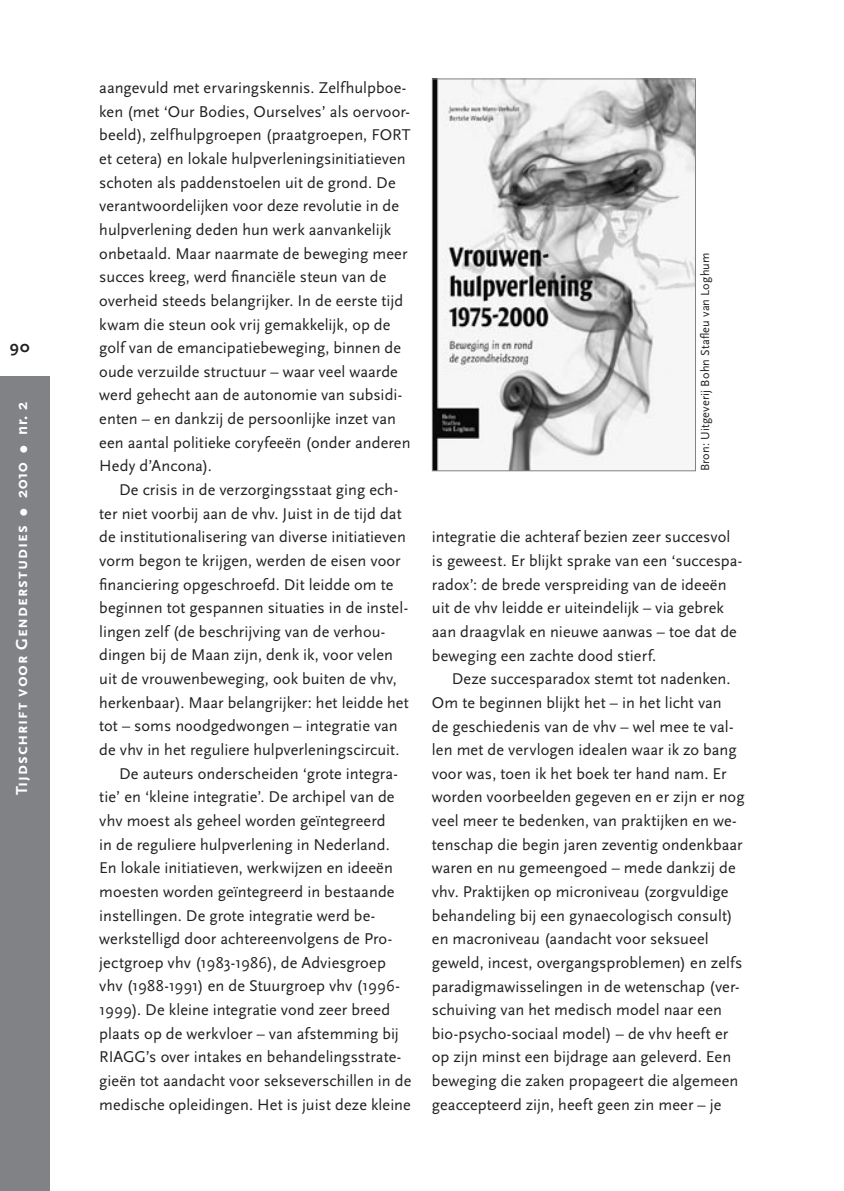
<style>
.page{position:relative;width:844px;height:1191px;background:#fff}
.page>*{position:absolute;margin:0;border:0;box-sizing:border-box;transform-origin:0 0}
.t1{font:700 16.62px "Scala Sans Caps";letter-spacing:.05em;color:#fff}
.t2{font:700 16.62px "Scala Sans";color:#231f20}
.t3{font:16.28px/23.6px "Scala Sans";letter-spacing:.005em;color:#231f20}
.t4{font:12.25px "Scala Sans LF";letter-spacing:.015em;color:#231f20}
.s1{font-family:"Scala Sans"}
</style>
<div class="page">
<div style="left:0;top:377px;width:50px;height:814px;background:#808285"></div>
<img style="left:434px;top:80px;width:259px;height:389px">
<div style="left:432px;top:78px;width:263px;height:393px;border:1px solid #808285"></div>
<p class="t2" style="left:10px;top:337px;width:21px">90</p>
<p class="t1" style="left:12px;top:795px;width:395px;rotate:-90deg">Tijdschrift voor Genderstudies ● <span class="s1">2010</span> ● <span class="s1">nr. 2</span></p>
<p class="t3" style="left:99px;top:76px;width:313px">aangevuld met ervaringskennis. Zelfhulpboe&shy;ken (met ‘Our Bodies, Ourselves’ als oervoor&shy;beeld), zelfhulpgroepen (praatgroepen, FORT et cetera) en lokale hulpverleningsinitiatieven schoten als paddenstoelen uit de grond. De verantwoordelijken voor deze revolutie in de hulpverlening deden hun werk aanvankelijk onbetaald. Maar naarmate de beweging meer succes kreeg, werd financiële steun van de overheid steeds belangrijker. In de eerste tijd kwam die steun ook vrij gemakkelijk, op de golf van de emancipatiebeweging, binnen de oude verzuilde structuur – waar veel waarde werd gehecht aan de autonomie van subsidi&shy;ënten – en dankzij de persoonlijke inzet van een aantal politieke coryfeeën (onder anderen Hedy d’Ancona).</p>
<p class="t3" style="left:119px;top:478px;width:280px">De crisis in de verzorgingsstaat ging ech-</p>
<p class="t3" style="left:99px;top:502px;width:304px">ter niet voorbij aan de vhv. Juist in de tijd dat</p>
<p class="t3" style="left:99px;top:525px;width:308px">de institutionalisering van diverse initiatieven</p>
<p class="t3" style="left:99px;top:549px;width:303px">vorm begon te krijgen, werden de eisen voor</p>
<p class="t3" style="left:99px;top:573px;width:295px">financiering opgeschroefd. Dit leidde om te</p>
<p class="t3" style="left:99px;top:596px;width:310px">beginnen tot gespannen situaties in de instel-</p>
<p class="t3" style="left:99px;top:620px;width:287px">lingen zelf (de beschrijving van de verhou-</p>
<p class="t3" style="left:99px;top:643px;width:295px">dingen bij de Maan zijn, denk ik, voor velen</p>
<p class="t3" style="left:99px;top:667px;width:299px">uit de vrouwenbeweging, ook buiten de vhv,</p>
<p class="t3" style="left:99px;top:691px;width:311px">herkenbaar). Maar belangrijker: het leidde het</p>
<p class="t3" style="left:99px;top:714px;width:300px">tot – soms noodgedwongen – integratie van</p>
<p class="t3" style="left:99px;top:738px;width:302px">de vhv in het reguliere hulpverleningscircuit.</p>
<p class="t3" style="left:119px;top:762px;width:280px">De auteurs onderscheiden ‘grote integra-</p>
<p class="t3" style="left:99px;top:785px;width:297px">tie’ en ‘kleine integratie’. De archipel van de</p>
<p class="t3" style="left:99px;top:809px;width:288px">vhv moest als geheel worden geïntegreerd</p>
<p class="t3" style="left:99px;top:832px;width:292px">in de reguliere hulpverlening in Nederland.</p>
<p class="t3" style="left:99px;top:856px;width:295px">En lokale initiatieven, werkwijzen en ideeën</p>
<p class="t3" style="left:99px;top:880px;width:297px">moesten worden geïntegreerd in bestaande</p>
<p class="t3" style="left:99px;top:903px;width:277px">instellingen. De grote integratie werd be-</p>
<p class="t3" style="left:99px;top:927px;width:294px">werkstelligd door achtereenvolgens de Pro-</p>
<p class="t3" style="left:99px;top:951px;width:288px">jectgroep vhv (1983-1986), de Adviesgroep</p>
<p class="t3" style="left:99px;top:974px;width:302px">vhv (1988-1991) en de Stuurgroep vhv (1996-</p>
<p class="t3" style="left:99px;top:998px;width:292px">1999). De kleine integratie vond zeer breed</p>
<p class="t3" style="left:99px;top:1022px;width:301px">plaats op de werkvloer – van afstemming bij</p>
<p class="t3" style="left:99px;top:1045px;width:303px">RIAGG’s over intakes en behandelingsstrate-</p>
<p class="t3" style="left:99px;top:1069px;width:313px">gieën tot aandacht voor sekseverschillen in de</p>
<p class="t3" style="left:99px;top:1092px;width:313px">medische opleidingen. Het is juist deze kleine</p>
<p class="t4" style="left:698px;top:471px;width:220px;rotate:-90deg">Bron: Uitgeverij Bohn Stafleu van Loghum</p>
<p class="t3" style="left:432px;top:525px;width:312px">integratie die achteraf bezien zeer succesvol is geweest. Er blijkt sprake van een ‘succespa&shy;radox’: de brede verspreiding van de ideeën uit de vhv leidde er uiteindelijk – via gebrek aan draagvlak en nieuwe aanwas – toe dat de beweging een zachte dood stierf.</p>
<p class="t3" style="left:432px;top:667px;width:314px;text-indent:20px">Deze succesparadox stemt tot nadenken.<br>Om te beginnen blijkt het – in het licht van<br>de geschiedenis van de vhv – wel mee te val&shy;len met de vervlogen idealen waar ik zo bang voor was, toen ik het boek ter hand nam. Er worden voorbeelden gegeven en er zijn er nog veel meer te bedenken, van praktijken en we&shy;tenschap die begin jaren zeventig ondenkbaar waren en nu gemeengoed – mede dankzij de vhv. Praktijken op microniveau (zorgvuldige behandeling bij een gynaecologisch consult) en macroniveau (aandacht voor seksueel geweld, incest, overgangsproblemen) en zelfs paradigmawisselingen in de wetenschap (ver&shy;schuiving van het medisch model naar een bio-psycho-sociaal model) – de vhv heeft er op zijn minst een bijdrage aan geleverd. Een beweging die zaken propageert die algemeen geaccepteerd zijn, heeft geen zin meer – je</p>
</div>
